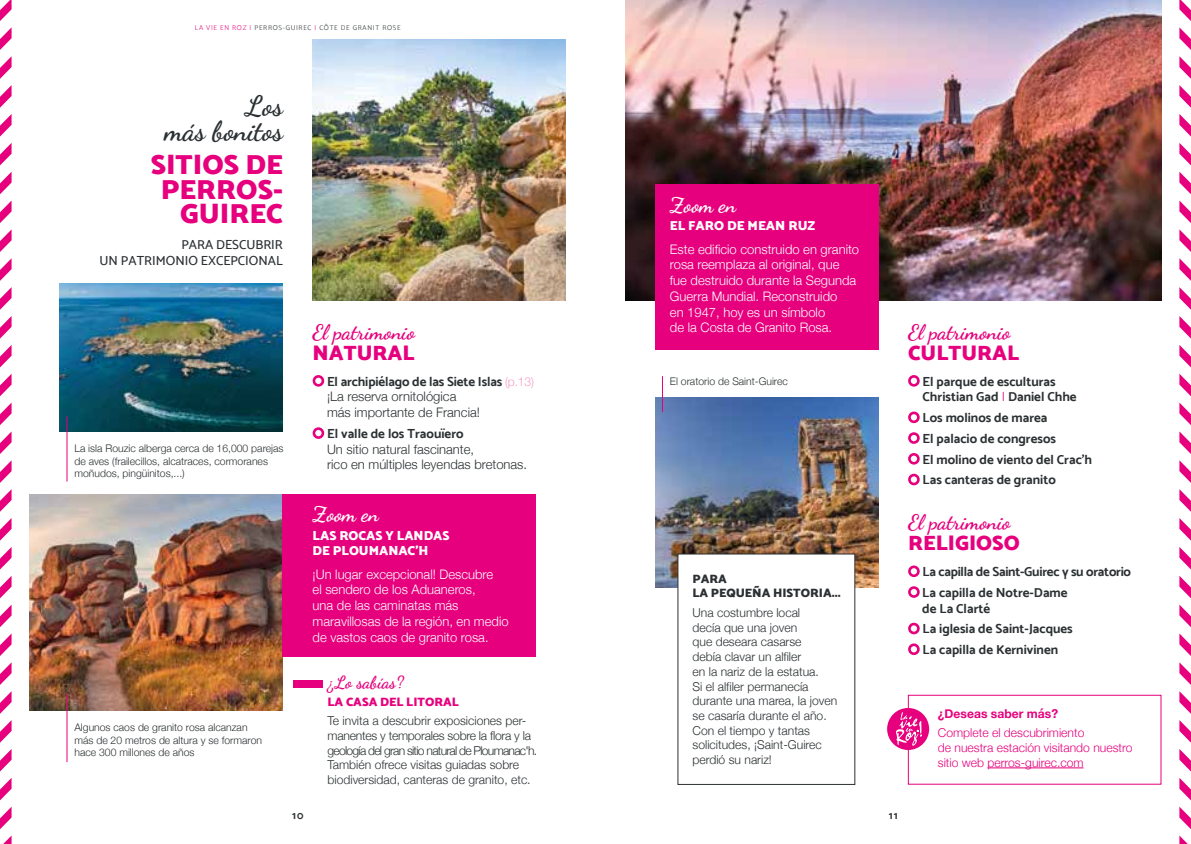
<style>
.page{position:relative;width:1191px;height:844px;background:#fff}
.page>*{position:absolute;margin:0;border:0;box-sizing:border-box;transform-origin:0 0}
.t1{font:28px/24.5px "Mosk Ultra Bold 900";color:#e6007d;text-align:right}
.t2{font:700 28px/24.5px "Dancing Script";color:#2b3032;text-align:right}
.t3{font:700 21px "Dancing Script";color:#e6007d}
.t4{font:21px "Mosk Ultra Bold 900";color:#e6007d}
.t5{font:700 21px "Dancing Script";color:#fff}
.t6{font:700 17.5px "Dancing Script";color:#e6007d}
.t7{font:300 13.12px/15.8px "Helvetica Neue";color:#fff}
.t8{font:13.12px/20.7px "Mosk Bold 700";color:#2b3032}
.t9{font:300 13.12px/15.8px "Helvetica Neue";color:#2b3032}
.t10{font:13.12px/20.7px "Mosk Bold 700";letter-spacing:-.02em;color:#2b3032}
.t11{font:13.12px/15.8px "Mosk Ultra Bold 900";color:#fff}
.t12{font:13.12px/15.8px "Mosk Medium 500";color:#2b3032;text-align:right}
.t13{font:300 12.25px/14.7px "Helvetica Neue";color:#2b3032}
.t14{font:300 12.25px/14.7px "Helvetica Neue";color:#e6007d}
.t15{font:12.25px/14.7px "Mosk Ultra Bold 900";color:#2b3032}
.t16{font:12.25px "Mosk Ultra Bold 900";color:#e6007d}
.t17{font:700 12.25px "Helvetica Neue";color:#e6007d}
.t18{font:300 10.5px/12.6px "Helvetica Neue";color:#2b3032}
.t19{font:10.5px "Mosk Bold 700";color:#2b3032}
.t20{font:7px "Mosk Light 300";letter-spacing:.1em;color:#2b3032}
.s1{color:#e6007d}
.s2{font-family:"Helvetica Neue";font-weight:300;font-size:12.25px;color:#f39fc5}
.s3{font-family:"Mosk Light 300";color:#e6007d}
</style>
<div class="page">
<img style="left:313px;top:40px;width:253px;height:260px">
<img style="left:655px;top:397px;width:223px;height:190px">
<div style="left:908px;top:375px;width:11px;height:11px;border:3px solid #e6007d;border-radius:50%"></div>
<div style="left:908px;top:411px;width:11px;height:12px;border:3px solid #e6007d;border-radius:50%"></div>
<div style="left:908px;top:432px;width:11px;height:11px;border:3px solid #e6007d;border-radius:50%"></div>
<div style="left:908px;top:453px;width:11px;height:11px;border:3px solid #e6007d;border-radius:50%"></div>
<div style="left:908px;top:473px;width:11px;height:12px;border:3px solid #e6007d;border-radius:50%"></div>
<div style="left:908px;top:565px;width:11px;height:12px;border:3px solid #e6007d;border-radius:50%"></div>
<div style="left:908px;top:586px;width:11px;height:11px;border:3px solid #e6007d;border-radius:50%"></div>
<div style="left:908px;top:622px;width:11px;height:12px;border:3px solid #e6007d;border-radius:50%"></div>
<div style="left:908px;top:643px;width:11px;height:12px;border:3px solid #e6007d;border-radius:50%"></div>
<div style="left:313px;top:375px;width:11px;height:11px;border:3px solid #e6007d;border-radius:50%"></div>
<div style="left:313px;top:427px;width:11px;height:12px;border:3px solid #e6007d;border-radius:50%"></div>
<div style="left:677px;top:553px;width:178px;height:231px;background:#fff"></div>
<img style="left:60px;top:283px;width:223px;height:148px">
<hr style="left:67px;top:416px;width:1px;height:65px;background:#e6007d">
<img style="left:30px;top:494px;width:253px;height:216px">
<div style="left:283px;top:494px;width:253px;height:163px;background:#e6007d"></div>
<hr style="left:67px;top:693px;width:1px;height:68px;background:#e6007d">
<hr style="left:662px;top:376px;width:1px;height:36px;background:#e6007d">
<div style="left:293px;top:680px;width:29px;height:8px;background:#e6007d"></div>
<svg style="left:1179px;top:518px;width:12px;height:22px"></svg>
<svg style="left:1179px;top:604px;width:12px;height:23px"></svg>
<svg style="left:1179px;top:547px;width:12px;height:22px"></svg>
<svg style="left:1179px;top:489px;width:12px;height:22px"></svg>
<svg style="left:1179px;top:460px;width:12px;height:23px"></svg>
<svg style="left:1179px;top:402px;width:12px;height:23px"></svg>
<svg style="left:1179px;top:431px;width:12px;height:23px"></svg>
<svg style="left:1179px;top:576px;width:12px;height:22px"></svg>
<svg style="left:1179px;top:806px;width:12px;height:23px"></svg>
<svg style="left:1179px;top:633px;width:12px;height:23px"></svg>
<svg style="left:1179px;top:749px;width:12px;height:22px"></svg>
<svg style="left:1179px;top:835px;width:8px;height:8px"></svg>
<svg style="left:1179px;top:778px;width:12px;height:22px"></svg>
<svg style="left:1179px;top:720px;width:12px;height:22px"></svg>
<svg style="left:1179px;top:662px;width:12px;height:22px"></svg>
<svg style="left:1179px;top:691px;width:12px;height:22px"></svg>
<svg style="left:1179px;top:374px;width:12px;height:22px"></svg>
<svg style="left:1179px;top:56px;width:12px;height:23px"></svg>
<svg style="left:1179px;top:27px;width:12px;height:23px"></svg>
<svg style="left:1179px;top:85px;width:12px;height:23px"></svg>
<svg style="left:1179px;top:114px;width:12px;height:22px"></svg>
<svg style="left:1179px;top:0;width:12px;height:21px"></svg>
<svg style="left:1179px;top:200px;width:12px;height:23px"></svg>
<svg style="left:1179px;top:258px;width:12px;height:23px"></svg>
<svg style="left:1179px;top:287px;width:12px;height:22px"></svg>
<svg style="left:1179px;top:316px;width:12px;height:22px"></svg>
<svg style="left:1179px;top:229px;width:12px;height:23px"></svg>
<svg style="left:1179px;top:172px;width:12px;height:22px"></svg>
<svg style="left:1179px;top:345px;width:12px;height:22px"></svg>
<svg style="left:1179px;top:143px;width:12px;height:22px"></svg>
<svg style="left:0;top:518px;width:12px;height:22px"></svg>
<svg style="left:0;top:604px;width:12px;height:23px"></svg>
<svg style="left:0;top:547px;width:12px;height:22px"></svg>
<svg style="left:0;top:489px;width:12px;height:22px"></svg>
<svg style="left:0;top:460px;width:12px;height:23px"></svg>
<svg style="left:0;top:402px;width:12px;height:23px"></svg>
<svg style="left:0;top:431px;width:12px;height:23px"></svg>
<svg style="left:0;top:576px;width:12px;height:22px"></svg>
<svg style="left:0;top:806px;width:12px;height:23px"></svg>
<svg style="left:0;top:633px;width:12px;height:23px"></svg>
<svg style="left:0;top:749px;width:12px;height:22px"></svg>
<svg style="left:4px;top:835px;width:8px;height:8px"></svg>
<svg style="left:0;top:778px;width:12px;height:22px"></svg>
<svg style="left:0;top:720px;width:12px;height:22px"></svg>
<svg style="left:0;top:662px;width:12px;height:22px"></svg>
<svg style="left:0;top:691px;width:12px;height:22px"></svg>
<svg style="left:0;top:374px;width:12px;height:22px"></svg>
<svg style="left:0;top:56px;width:12px;height:23px"></svg>
<svg style="left:0;top:27px;width:12px;height:23px"></svg>
<svg style="left:0;top:85px;width:12px;height:23px"></svg>
<svg style="left:0;top:114px;width:12px;height:22px"></svg>
<svg style="left:0;top:0;width:12px;height:21px"></svg>
<svg style="left:0;top:200px;width:12px;height:23px"></svg>
<svg style="left:0;top:258px;width:12px;height:23px"></svg>
<svg style="left:0;top:287px;width:12px;height:22px"></svg>
<svg style="left:0;top:316px;width:12px;height:22px"></svg>
<svg style="left:0;top:229px;width:12px;height:23px"></svg>
<svg style="left:0;top:172px;width:12px;height:22px"></svg>
<svg style="left:0;top:345px;width:12px;height:22px"></svg>
<svg style="left:0;top:143px;width:12px;height:22px"></svg>
<div style="left:908px;top:694px;width:253px;height:90px;border:1px solid #e6007d"></div>
<hr style="left:987px;top:767px;width:96px;height:1px;background:#e6007d">
<div style="left:887px;top:707px;width:42px;height:42px;background:#e6007d;border-radius:50%"></div>
<svg style="left:896px;top:712px;width:26px;height:33px"></svg>
<img style="left:625px;top:0;width:536px;height:300px">
<div style="left:655px;top:184px;width:223px;height:165px;background:#e6007d"></div>
<p class="t20" style="left:195px;top:23px;width:207px"><span class="s1">LA VIE EN ROZ I</span> PERROS-GUIREC <span class="s1">I</span> CÔTE DE GRANIT ROSE</p>
<h1 class="t2" style="left:165px;top:93px;width:120px">Los<br>más bonitos</h1>
<h1 class="t1" style="left:151px;top:152px;width:134px">SITIOS DE<br>PERROS-<br>GUIREC</h1>
<p class="t12" style="left:99px;top:236px;width:185px">PARA DESCUBRIR<br>UN PATRIMONIO EXCEPCIONAL</p>
<p class="t18" style="left:74px;top:441px;width:210px">La isla Rouzic alberga cerca de 16,000 parejas de aves (frailecillos, alcatraces, cormoranes moñudos, pingüinitos,...)</p>
<h2 class="t3" style="left:313px;top:319px;width:104px">El patrimonio</h2>
<h2 class="t4" style="left:313px;top:339px;width:103px">NATURAL</h2>
<p class="t8" style="left:327px;top:370px;width:208px">El archipiélago de las Siete Islas <span class="s2">(p.13)</span></p>
<p class="t9" style="left:327px;top:388px;width:154px">¡La reserva ornitológica más importante de Francia!</p>
<p class="t8" style="left:327px;top:423px;width:138px">El valle de los Traouïero</p>
<p class="t9" style="left:327px;top:440px;width:201px">Un sitio natural fascinante,<br>rico en múltiples leyendas bretonas.</p>
<h2 class="t5" style="left:670px;top:192px;width:68px">Zoom en</h2>
<p class="t11" style="left:670px;top:218px;width:147px">EL FARO DE MEAN RUZ</p>
<p class="t7" style="left:670px;top:240px;width:191px">Este edificio construido en granito rosa reemplaza al original, que fue destruido durante la Segunda<br>Guerra Mundial. Reconstruido<br>en 1947, hoy es un símbolo<br>de la Costa de Granito Rosa.</p>
<p class="t18" style="left:670px;top:374px;width:119px">El oratorio de Saint-Guirec</p>
<p class="t18" style="left:74px;top:720px;width:189px">Algunos caos de granito rosa alcanzan más de 20 metros de altura y se formaron hace 300 millones de años</p>
<h2 class="t5" style="left:313px;top:501px;width:68px">Zoom en</h2>
<p class="t11" style="left:313px;top:527px;width:138px">LAS ROCAS Y LANDAS<br>DE PLOUMANAC’H</p>
<p class="t7" style="left:313px;top:565px;width:197px">¡Un lugar excepcional! Descubre<br>el sendero de los Aduaneros,<br>una de las caminatas más maravillosas de la región, en medio de vastos caos de granito rosa.</p>
<h3 class="t6" style="left:327px;top:671px;width:78px">¿Lo sabías?</h3>
<p class="t16" style="left:327px;top:693px;width:133px">LA CASA DEL LITORAL</p>
<p class="t13" style="left:327px;top:712px;width:211px">Te invita a descubrir exposiciones per&shy;manentes y temporales sobre la flora y la geología del gran sitio natural de Ploumanac'h.<br>También ofrece visitas guiadas sobre biodiversidad, canteras de granito, etc.</p>
<p class="t15" style="left:692px;top:570px;width:150px">PARA<br>LA PEQUEÑA HISTORIA...</p>
<p class="t13" style="left:692px;top:604px;width:146px">Una costumbre local<br>decía que una joven<br>que deseara casarse<br>debía clavar un alfiler<br>en la nariz de la estatua.<br>Si el alfiler permanecía durante una marea, la joven se casaría durante el año.<br>Con el tiempo y tantas solicitudes, ¡Saint-Guirec perdió su nariz!</p>
<p class="t19" style="left:292px;top:809px;width:13px">10</p>
<p class="t19" style="left:889px;top:809px;width:10px">11</p>
<h2 class="t3" style="left:908px;top:319px;width:104px">El patrimonio</h2>
<h2 class="t4" style="left:908px;top:339px;width:113px">CULTURAL</h2>
<p class="t8" style="left:922px;top:373px;width:156px;line-height:15.8px">El parque de esculturas<br>Christian Gad <span class="s3">I</span> Daniel Chhe</p>
<p class="t8" style="left:922px;top:407px;width:171px">Los molinos de marea<br>El palacio de congresos<br>El molino de viento del Crac’h<br>Las canteras de granito</p>
<h2 class="t3" style="left:908px;top:509px;width:104px">El patrimonio</h2>
<h2 class="t4" style="left:908px;top:529px;width:113px">RELIGIOSO</h2>
<p class="t10" style="left:922px;top:561px;width:210px">La capilla de Saint-Guirec y su oratorio<br>La capilla de Notre-Dame</p>
<p class="t8" style="left:922px;top:597px;width:152px">de La Clarté<br>La iglesia de Saint-Jacques<br>La capilla de Kernivinen</p>
<p class="t17" style="left:938px;top:703px;width:122px">¿Deseas saber más?</p>
<p class="t14" style="left:938px;top:724px;width:196px">Complete el descubrimiento<br>de nuestra estación visitando nuestro sitio web perros-guirec.com</p>
</div>
